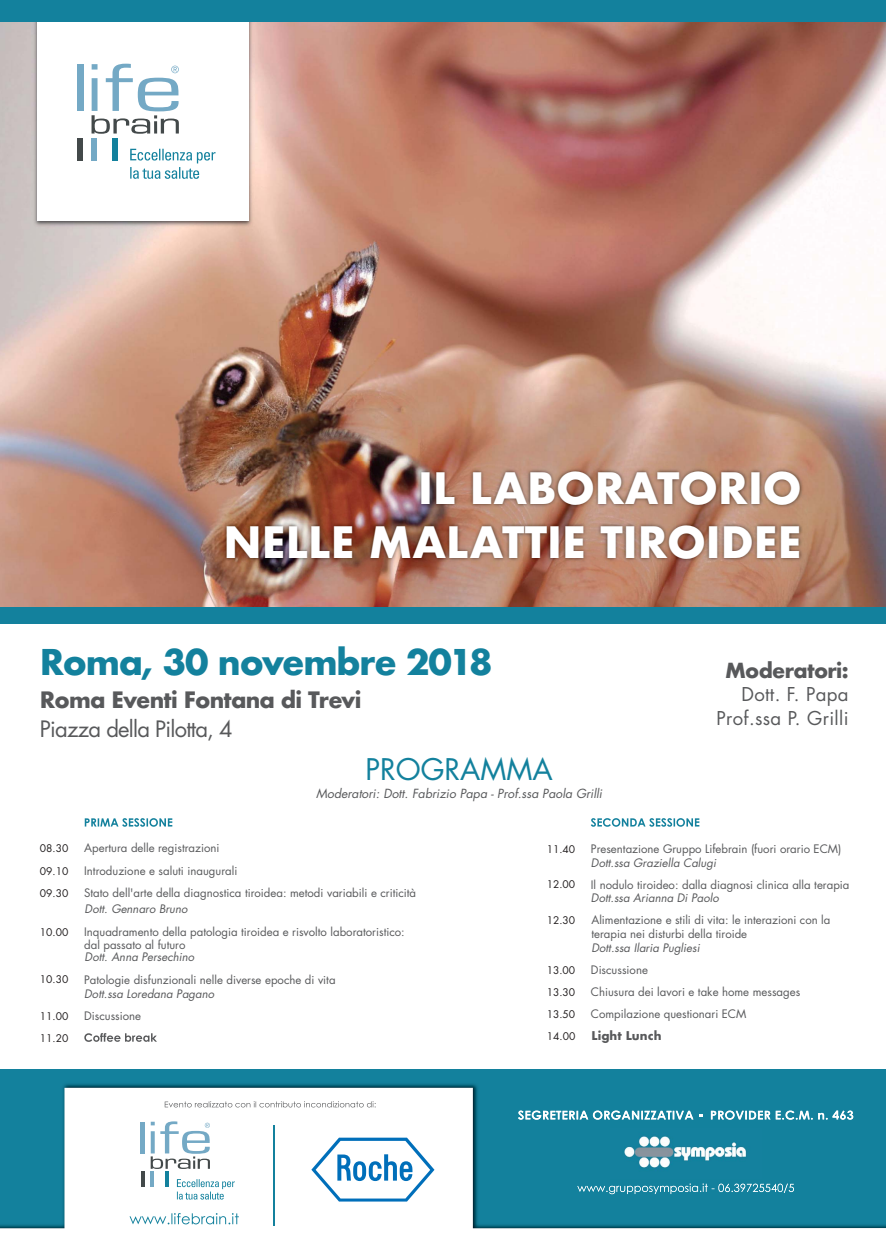
<style>
.page{position:relative;width:886px;height:1245px;background:#fff}
.page>*{position:absolute;margin:0;border:0;box-sizing:border-box;transform-origin:0 0}
.t1{font:700 42.06px/53.8px "Futura";color:#fff;text-align:right}
.t2{font:700 34.56px "Futura";letter-spacing:-.035em;color:#13819d}
.t3{font:29px "Futura";color:#13819d}
.t4{font:700 22px "Futura";letter-spacing:-.035em;color:#58595b}
.t5{font:22px "Futura";letter-spacing:-.035em;color:#58595b}
.t6{font:700 20.25px "Futura";letter-spacing:-.035em;color:#58595b}
.t7{font:18.56px/23.6px "Futura";letter-spacing:.02em;color:#58595b;text-align:right}
.t8{font:italic 12.25px "Futura";color:#58595b}
.t9{font:700 11.75px "Futura";color:#58595b}
.t10{font:11.44px/13.7px "Futura";color:#58595b}
.t11{font:italic 11.44px "Futura";color:#58595b}
.t12{font:10.25px "Futura";color:#231f20}
</style>
<div class="page">
<div style="left:0;top:1069px;width:886px;height:176px;background:#13819d"></div>
<img style="left:63px;top:1084px;width:414px;height:4px">
<svg style="left:0;top:1088px;width:886px;height:157px"></svg>
<svg style="left:165px;top:1101px;width:211px;height:6px"></svg>
<svg style="left:130px;top:1213px;width:109px;height:11px"></svg>
<hr style="left:141px;top:1172px;width:3px;height:15px;background:#43494a">
<hr style="left:165px;top:1172px;width:4px;height:15px;background:#13819d">
<hr style="left:150px;top:1172px;width:4px;height:15px;background:#74a9c5">
<hr style="left:141px;top:1122px;width:4px;height:31px;background:#74a9c5">
<svg style="left:151px;top:1121px;width:59px;height:48px;background:#d1dde3"></svg>
<svg style="left:177px;top:1179px;width:58px;height:20px"></svg>
<img style="left:0;top:22px;width:886px;height:585px">
<img style="left:218px;top:462px;width:590px;height:117px">
<img style="left:32px;top:22px;width:222px;height:207px">
<div style="left:38px;top:10px;width:211px;height:211px;background:#fff"></div>
<div style="left:77px;top:138px;width:5px;height:23px;background:#43494a"></div>
<div style="left:112px;top:138px;width:6px;height:22px;background:#13819d"></div>
<div style="left:91px;top:138px;width:6px;height:22px;background:#74a9c5"></div>
<div style="left:77px;top:64px;width:6px;height:47px;background:#74a9c5"></div>
<svg style="left:92px;top:64px;width:87px;height:70px"></svg>
<svg style="left:130px;top:149px;width:85px;height:30px"></svg>
<div style="left:0;top:0;width:886px;height:22px;background:#13819d"></div>
<div style="left:0;top:607px;width:886px;height:17px;background:#13819d"></div>
<svg style="left:84px;top:1033px;width:73px;height:9px"></svg>
<svg style="left:591px;top:818px;width:108px;height:9px"></svg>
<svg style="left:85px;top:818px;width:87px;height:9px"></svg>
<svg style="left:311px;top:1138px;width:123px;height:63px;background:#c5deef"></svg>
<hr style="left:273px;top:1126px;width:1px;height:100px;background:#13819d">
<h1 class="t1" style="left:224px;top:465px;width:580px">IL LABORATORIO<br>NELLE MALATTIE TIROIDEE</h1>
<h2 class="t2" style="left:40px;top:647px;width:454px">Roma, 30 novembre 2018</h2>
<h3 class="t4" style="left:40px;top:690px;width:323px">Roma Eventi Fontana di Trevi</h3>
<h3 class="t5" style="left:40px;top:718px;width:194px">Piazza della Pilotta, 4</h3>
<h3 class="t3" style="left:365px;top:756px;width:189px">PROGRAMMA</h3>
<p class="t8" style="left:316px;top:788px;width:288px">Moderatori: Dott. Fabrizio Papa - Prof.ssa Paola Grilli</p>
<h3 class="t6" style="left:725px;top:661px;width:125px">Moderatori:</h3>
<h3 class="t7" style="left:716px;top:684px;width:134px">Dott. F. Papa<br>Prof.ssa P. Grilli</h3>
<p class="t12" style="left:40px;top:843px;width:30px">08.30</p>
<p class="t10" style="left:84px;top:842px;width:137px">Apertura delle registrazioni</p>
<p class="t12" style="left:40px;top:866px;width:30px">09.10</p>
<p class="t10" style="left:84px;top:864px;width:155px">Introduzione e saluti inaugurali</p>
<p class="t12" style="left:40px;top:889px;width:30px">09.30</p>
<p class="t12" style="left:40px;top:927px;width:30px">10.00</p>
<p class="t10" style="left:84px;top:887px;width:333px">Stato dell'arte della diagnostica tiroidea: metodi variabili e criticità</p>
<p class="t11" style="left:85px;top:903px;width:104px">Dott. Gennaro Bruno</p>
<p class="t10" style="left:84px;top:925px;width:322px">Inquadramento della patologia tiroidea e risvolto laboratoristico: dal passato al futuro</p>
<p class="t11" style="left:85px;top:952px;width:111px">Dott. Anna Persechino</p>
<p class="t10" style="left:84px;top:974px;width:253px">Patologie disfunzionali nelle diverse epoche di vita</p>
<p class="t11" style="left:84px;top:988px;width:132px">Dott.ssa Loredana Pagano</p>
<p class="t12" style="left:40px;top:974px;width:30px">10.30</p>
<p class="t12" style="left:40px;top:1012px;width:30px">11.00</p>
<p class="t10" style="left:84px;top:1010px;width:59px">Discussione</p>
<p class="t12" style="left:40px;top:1033px;width:30px">11.20</p>
<p class="t12" style="left:547px;top:844px;width:30px">11.40</p>
<p class="t10" style="left:591px;top:843px;width:252px">Presentazione Gruppo Lifebrain (fuori orario ECM)</p>
<p class="t11" style="left:591px;top:857px;width:127px">Dott.ssa Graziella Calugi</p>
<p class="t12" style="left:547px;top:880px;width:30px">12.00</p>
<p class="t10" style="left:591px;top:878px;width:260px">Il nodulo tiroideo: dalla diagnosi clinica alla terapia</p>
<p class="t11" style="left:591px;top:893px;width:129px">Dott.ssa Arianna Di Paolo</p>
<p class="t12" style="left:547px;top:915px;width:30px">12.30</p>
<p class="t10" style="left:591px;top:914px;width:240px">Alimentazione e stili di vita: le interazioni con la terapia nei disturbi della tiroide</p>
<p class="t11" style="left:591px;top:942px;width:110px">Dott.ssa Ilaria Pugliesi</p>
<p class="t12" style="left:547px;top:965px;width:30px">13.00</p>
<p class="t10" style="left:591px;top:964px;width:59px">Discussione</p>
<p class="t12" style="left:547px;top:987px;width:30px">13.30</p>
<p class="t10" style="left:591px;top:985px;width:211px">Chiusura dei lavori e take home messages</p>
<p class="t12" style="left:547px;top:1009px;width:30px">13.50</p>
<p class="t10" style="left:591px;top:1007px;width:157px">Compilazione questionari ECM</p>
<p class="t12" style="left:547px;top:1031px;width:30px">14.00</p>
<p class="t9" style="left:591px;top:1030px;width:72px">Light Lunch</p>
</div>
